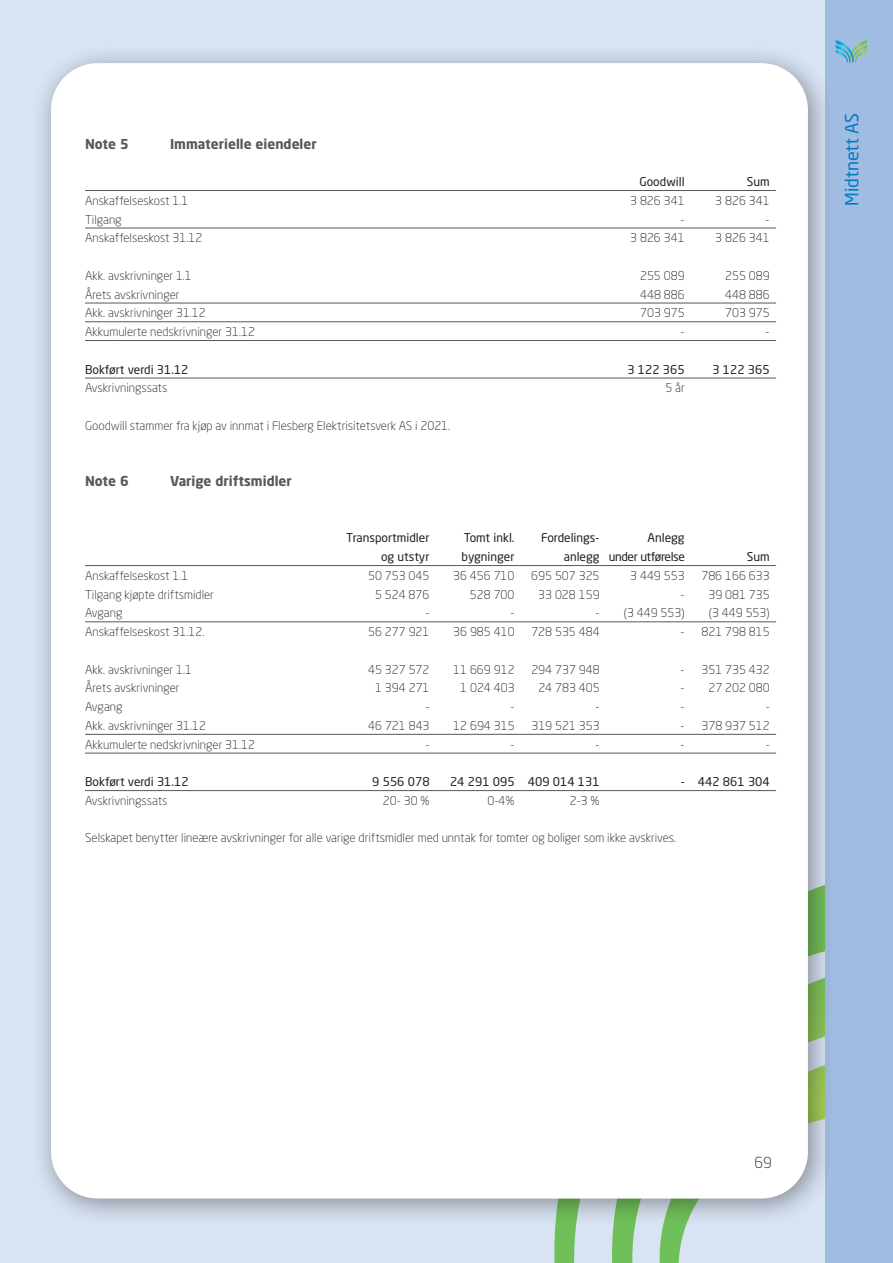
<style>
.page{position:relative;width:893px;height:1263px;background:#d8e3f3}
.page>*{position:absolute;margin:0;border:0;box-sizing:border-box;transform-origin:0 0}
.t1{font:18px "Neo Sans W1 G";color:#007cc2}
.t2{font:300 15px "Neo Sans W1 G";color:#231f20}
.t3{font:700 13.5px "Neo Sans W1 G";color:#57585a}
.t4{font:300 12px "Neo Sans W1 G";color:#231f20}
.t5{font:12px "Neo Sans W1 G";color:#231f20}
.t6{font:12px "Neo Sans W1 G";letter-spacing:-.03em;color:#231f20}
</style>
<div class="page">
<svg style="left:612px;top:1227px;width:23px;height:36px"></svg>
<svg style="left:659px;top:1227px;width:27px;height:36px"></svg>
<div style="left:825px;top:0;width:68px;height:1263px;background:#a1bce2"></div>
<svg style="left:835px;top:40px;width:32px;height:22px"></svg>
<div style="left:31px;top:43px;width:805px;height:1184px;background:#231f20;opacity:.45"></div>
<div style="left:51px;top:63px;width:757px;height:1135px;background:#fff;border-radius:47px"></div>
<hr style="left:85px;top:190px;width:691px;height:1px;background:#57585a">
<hr style="left:85px;top:228px;width:691px;height:1px;background:#57585a">
<hr style="left:85px;top:303px;width:691px;height:1px;background:#57585a">
<hr style="left:85px;top:321px;width:691px;height:1px;background:#57585a">
<hr style="left:85px;top:340px;width:691px;height:1px;background:#57585a">
<hr style="left:85px;top:378px;width:691px;height:1px;background:#57585a">
<hr style="left:85px;top:565px;width:691px;height:1px;background:#57585a">
<hr style="left:85px;top:621px;width:691px;height:1px;background:#57585a">
<hr style="left:85px;top:734px;width:691px;height:1px;background:#57585a">
<hr style="left:85px;top:753px;width:691px;height:1px;background:#57585a">
<hr style="left:85px;top:790px;width:691px;height:1px;background:#57585a">
<p class="t3" style="left:85px;top:135px;width:45px">Note 5</p>
<p class="t3" style="left:170px;top:135px;width:148px">Immaterielle eiendeler</p>
<p class="t5" style="left:639px;top:174px;width:47px">Goodwill</p>
<p class="t5" style="left:747px;top:174px;width:24px">Sum</p>
<p class="t4" style="left:85px;top:193px;width:105px">Anskaffelseskost 1.1</p>
<p class="t4" style="left:630px;top:193px;width:56px">3 826 341</p>
<p class="t4" style="left:715px;top:193px;width:56px">3 826 341</p>
<p class="t4" style="left:85px;top:212px;width:38px">Tilgang</p>
<p class="t4" style="left:680px;top:212px;width:6px">‐</p>
<p class="t4" style="left:765px;top:212px;width:6px">‐</p>
<p class="t4" style="left:85px;top:230px;width:119px">Anskaffelseskost 31.12</p>
<p class="t4" style="left:630px;top:230px;width:56px">3 826 341</p>
<p class="t4" style="left:715px;top:230px;width:56px">3 826 341</p>
<p class="t4" style="left:85px;top:268px;width:108px">Akk. avskrivninger 1.1</p>
<p class="t4" style="left:640px;top:268px;width:46px">255 089</p>
<p class="t4" style="left:725px;top:268px;width:46px">255 089</p>
<p class="t4" style="left:85px;top:287px;width:96px">Årets avskrivninger</p>
<p class="t4" style="left:640px;top:287px;width:46px">448 886</p>
<p class="t4" style="left:725px;top:287px;width:46px">448 886</p>
<p class="t4" style="left:85px;top:305px;width:122px">Akk. avskrivninger 31.12</p>
<p class="t4" style="left:640px;top:305px;width:46px">703 975</p>
<p class="t4" style="left:725px;top:305px;width:46px">703 975</p>
<p class="t4" style="left:85px;top:324px;width:171px">Akkumulerte nedskrivninger 31.12</p>
<p class="t4" style="left:680px;top:324px;width:6px">‐</p>
<p class="t4" style="left:766px;top:324px;width:6px">‐</p>
<p class="t5" style="left:85px;top:362px;width:105px">Bokført verdi 31.12</p>
<p class="t5" style="left:627px;top:362px;width:59px">3 122 365</p>
<p class="t5" style="left:712px;top:362px;width:59px">3 122 365</p>
<p class="t4" style="left:85px;top:380px;width:84px">Avskrivningssats</p>
<p class="t4" style="left:665px;top:380px;width:21px">5 år</p>
<p class="t4" style="left:85px;top:418px;width:365px">Goodwill stammer fra kjøp av innmat i Flesberg Elektrisitetsverk AS i 2021.</p>
<p class="t3" style="left:85px;top:472px;width:45px">Note 6</p>
<p class="t3" style="left:170px;top:472px;width:123px">Varige driftsmidler</p>
<p class="t5" style="left:346px;top:531px;width:85px">Transportmidler</p>
<p class="t5" style="left:464px;top:531px;width:52px">Tomt inkl.</p>
<p class="t5" style="left:541px;top:531px;width:60px">Fordelings-</p>
<p class="t5" style="left:647px;top:531px;width:39px">Anlegg</p>
<p class="t5" style="left:381px;top:549px;width:50px">og utstyr</p>
<p class="t5" style="left:462px;top:549px;width:54px">bygninger</p>
<p class="t6" style="left:564px;top:549px;width:123px">anlegg under utførelse</p>
<p class="t5" style="left:747px;top:549px;width:24px">Sum</p>
<p class="t4" style="left:85px;top:568px;width:105px">Anskaffelseskost 1.1</p>
<p class="t4" style="left:368px;top:568px;width:63px">50 753 045</p>
<p class="t4" style="left:453px;top:568px;width:63px">36 456 710</p>
<p class="t4" style="left:531px;top:568px;width:70px">695 507 325</p>
<p class="t4" style="left:630px;top:568px;width:56px">3 449 553</p>
<p class="t4" style="left:701px;top:568px;width:70px">786 166 633</p>
<p class="t4" style="left:85px;top:587px;width:130px">Tilgang kjøpte driftsmidler</p>
<p class="t4" style="left:375px;top:587px;width:56px">5 524 876</p>
<p class="t4" style="left:470px;top:587px;width:46px">528 700</p>
<p class="t4" style="left:538px;top:587px;width:63px">33 028 159</p>
<p class="t4" style="left:680px;top:587px;width:6px">‐</p>
<p class="t4" style="left:708px;top:587px;width:63px">39 081 735</p>
<p class="t4" style="left:85px;top:605px;width:39px">Avgang</p>
<p class="t4" style="left:425px;top:605px;width:6px">‐</p>
<p class="t4" style="left:510px;top:605px;width:6px">‐</p>
<p class="t4" style="left:595px;top:605px;width:6px">‐</p>
<p class="t4" style="left:624px;top:605px;width:62px">(3 449 553)</p>
<p class="t4" style="left:709px;top:605px;width:62px">(3 449 553)</p>
<p class="t4" style="left:85px;top:624px;width:119px">Anskaffelseskost 31.12.</p>
<p class="t4" style="left:368px;top:624px;width:63px">56 277 921</p>
<p class="t4" style="left:453px;top:624px;width:63px">36 985 410</p>
<p class="t4" style="left:531px;top:624px;width:70px">728 535 484</p>
<p class="t4" style="left:681px;top:624px;width:6px">‐</p>
<p class="t4" style="left:701px;top:624px;width:70px">821 798 815</p>
<p class="t4" style="left:85px;top:662px;width:108px">Akk. avskrivninger 1.1</p>
<p class="t4" style="left:368px;top:662px;width:63px">45 327 572</p>
<p class="t4" style="left:453px;top:662px;width:63px">11 669 912</p>
<p class="t4" style="left:531px;top:662px;width:70px">294 737 948</p>
<p class="t4" style="left:681px;top:662px;width:6px">‐</p>
<p class="t4" style="left:701px;top:662px;width:70px">351 735 432</p>
<p class="t4" style="left:85px;top:680px;width:96px">Årets avskrivninger</p>
<p class="t4" style="left:375px;top:680px;width:56px">1 394 271</p>
<p class="t4" style="left:460px;top:680px;width:56px">1 024 403</p>
<p class="t4" style="left:538px;top:680px;width:63px">24 783 405</p>
<p class="t4" style="left:681px;top:680px;width:6px">‐</p>
<p class="t4" style="left:708px;top:680px;width:63px">27 202 080</p>
<p class="t4" style="left:85px;top:699px;width:39px">Avgang</p>
<p class="t4" style="left:425px;top:699px;width:6px">‐</p>
<p class="t4" style="left:510px;top:699px;width:6px">‐</p>
<p class="t4" style="left:596px;top:699px;width:6px">‐</p>
<p class="t4" style="left:681px;top:699px;width:6px">‐</p>
<p class="t4" style="left:766px;top:699px;width:6px">‐</p>
<p class="t4" style="left:85px;top:718px;width:122px">Akk. avskrivninger 31.12</p>
<p class="t4" style="left:368px;top:718px;width:63px">46 721 843</p>
<p class="t4" style="left:453px;top:718px;width:63px">12 694 315</p>
<p class="t4" style="left:531px;top:718px;width:70px">319 521 353</p>
<p class="t4" style="left:681px;top:718px;width:6px">‐</p>
<p class="t4" style="left:701px;top:718px;width:70px">378 937 512</p>
<p class="t4" style="left:85px;top:737px;width:171px">Akkumulerte nedskrivninger 31.12</p>
<p class="t4" style="left:425px;top:737px;width:6px">‐</p>
<p class="t4" style="left:511px;top:737px;width:6px">‐</p>
<p class="t4" style="left:596px;top:737px;width:6px">‐</p>
<p class="t4" style="left:681px;top:737px;width:6px">‐</p>
<p class="t4" style="left:766px;top:737px;width:6px">‐</p>
<p class="t5" style="left:85px;top:774px;width:105px">Bokført verdi 31.12</p>
<p class="t5" style="left:372px;top:774px;width:59px">9 556 078</p>
<p class="t5" style="left:450px;top:774px;width:151px">24 291 095 409 014 131</p>
<p class="t5" style="left:681px;top:774px;width:91px">‐ 442 861 304</p>
<p class="t4" style="left:85px;top:793px;width:84px">Avskrivningssats</p>
<p class="t4" style="left:383px;top:793px;width:48px">20- 30 %</p>
<p class="t4" style="left:487px;top:793px;width:29px">0-4%</p>
<p class="t4" style="left:570px;top:793px;width:31px">2-3 %</p>
<p class="t4" style="left:85px;top:830px;width:591px">Selskapet benytter lineære avskrivninger for alle varige driftsmidler med unntak for tomter og boliger som ikke avskrives.</p>
<h1 class="t1" style="left:841px;top:206px;width:95px;rotate:-90deg">Midtnett AS</h1>
<p class="t2" style="left:754px;top:1154px;width:19px">69</p>
</div>
